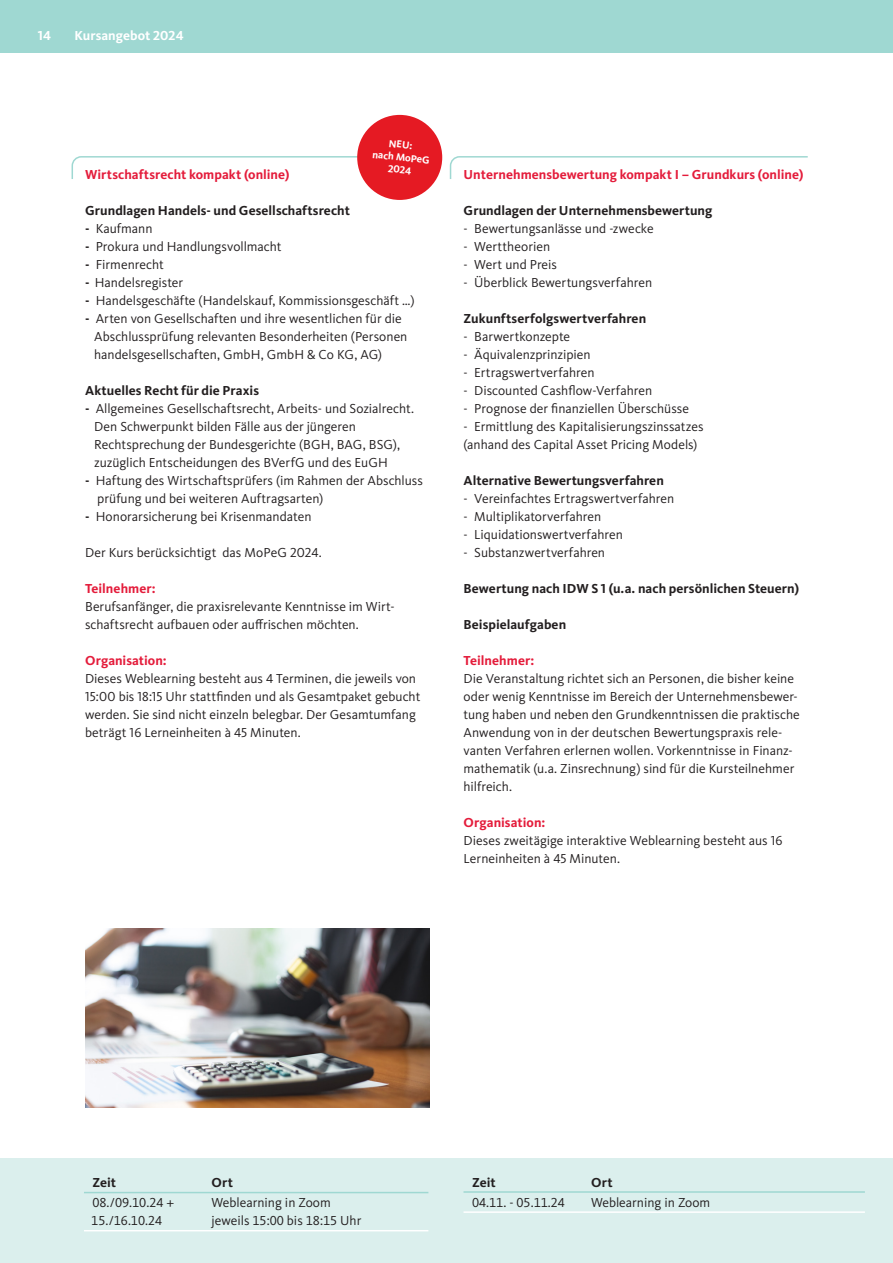
<style>
.page{position:relative;width:893px;height:1263px;background:#fff}
.page>*{position:absolute;margin:0;border:0;box-sizing:border-box;transform-origin:0 0}
.Copy_Kieviet_9_12_pt_Blocksatz{font:13.5px/18px "Kievit IDW";color:#231f20}
.Copy_Kieviet_9_12_pt{font:13.5px/18px "Kievit IDW";color:#231f20}
.Subhead_Kieviet_9_12_bold{font:13.5px/18px "Kievit IDW";color:#231f20}
.Copy_Kieviet_9_12_pt_Blocksatz-2{font:700 13.5px "Kievit IDW";letter-spacing:.005em;color:#231f20}
.Copy_Kieviet_9_12_pt_Tabelle{font:13.5px "Kievit IDW Tab";color:#231f20}
.Subhead_Kieviet_9_12_bold-2{font:700 13.5px "Kievit IDW";letter-spacing:.005em;color:#e41c3b}
.Copy_Kieviet_9_12_pt-2{font:700 13.5px "Kievit IDW";color:#231f20}
.Copy_Kieviet_9_12_pt-3{font:700 13.5px "Kievit IDW";color:#e41c3b}
.t1{font:700 13.5px "Kievit IDW";color:#fff}
.Copy_Kieviet_9_12_pt_Tabelle-2{font:700 13.5px "Kievit IDW Tab";letter-spacing:.005em;color:#231f20}
.Copy_Kieviet_9_12_pt_Blocksatz-3{font:700 13.5px "Kievit IDW";color:#e41c3b}
.t2{font:700 10.5px/12.6px "Kievit IDW";color:#fff;text-align:center}
.s1{font-weight:700}
</style>
<div class="page">
<div style="left:0;top:0;width:893px;height:53px;background:#9fd8d2"></div>
<div style="left:0;top:1158px;width:893px;height:105px;background:#dbefed"></div>
<hr style="left:463px;top:1191px;width:402px;height:2px;background:#9fd8d2">
<hr style="left:463px;top:1211px;width:402px;height:2px;background:#fff">
<hr style="left:84px;top:1192px;width:344px;height:1px;background:#9fd8d2">
<hr style="left:84px;top:1230px;width:344px;height:1px;background:#fff">
<svg style="left:71px;top:156px;width:293px;height:25px"></svg>
<svg style="left:449px;top:156px;width:359px;height:23px"></svg>
<img style="left:85px;top:928px;width:344px;height:179px">
<div style="left:357px;top:115px;width:85px;height:85px;background:#e51a23;border-radius:50%"></div>
<p class="t1" style="left:38px;top:27px;width:15px">14</p>
<p class="t1" style="left:74px;top:27px;width:111px">Kursangebot 2024</p>
<p class="t2" style="left:374px;top:135px;width:59px;rotate:6deg">NEU:<br>nach MoPeG<br>2024</p>
<p class="Subhead_Kieviet_9_12_bold-2" style="left:85px;top:167px;width:206px">Wirtschaftsrecht kompakt (online)</p>
<p class="Copy_Kieviet_9_12_pt-2" style="left:85px;top:203px;width:266px">Grundlagen Handels- und Gesellschaftsrecht</p>
<p class="Copy_Kieviet_9_12_pt" style="left:85px;top:220px;width:69px"><span class="s1">-</span> Kaufmann</p>
<p class="Copy_Kieviet_9_12_pt" style="left:85px;top:238px;width:198px"><span class="s1">-</span> Prokura und Handlungsvollmacht</p>
<p class="Copy_Kieviet_9_12_pt" style="left:85px;top:256px;width:80px"><span class="s1">-</span> Firmenrecht</p>
<p class="Copy_Kieviet_9_12_pt" style="left:85px;top:274px;width:100px"><span class="s1">-</span> Handelsregister</p>
<p class="Copy_Kieviet_9_12_pt" style="left:85px;top:292px;width:331px"><span class="s1">-</span> Handelsgeschäfte (Handelskauf, Kommissionsgeschäft …)</p>
<p class="Copy_Kieviet_9_12_pt" style="left:94px;top:310px;width:315px;text-indent:-9px"><span class="s1">-</span> Arten von Gesellschaften und ihre wesentlichen für die<br>Abschlussprüfung relevanten Besonderheiten (Personen handelsgesellschaften, GmbH, GmbH &amp; Co KG, AG)</p>
<p class="Copy_Kieviet_9_12_pt-2" style="left:85px;top:383px;width:175px">Aktuelles Recht für die Praxis</p>
<p class="Copy_Kieviet_9_12_pt" style="left:94px;top:400px;width:321px;text-indent:-9px"><span class="s1">-</span> Allgemeines Gesellschaftsrecht, Arbeits- und Sozialrecht.<br>Den Schwerpunkt bilden Fälle aus der jüngeren Rechtsprechung der Bundesgerichte (BGH, BAG, BSG), zuzüglich Entscheidungen des BVerfG und des EuGH</p>
<p class="Copy_Kieviet_9_12_pt" style="left:97px;top:472px;width:327px;text-indent:-12px"><span class="s1">-</span> Haftung des Wirtschaftsprüfers (im Rahmen der Abschluss prüfung und bei weiteren Auftragsarten)</p>
<p class="Copy_Kieviet_9_12_pt" style="left:85px;top:508px;width:228px"><span class="s1">-</span> Honorarsicherung bei Krisenmandaten</p>
<p class="Copy_Kieviet_9_12_pt" style="left:85px;top:544px;width:238px">Der Kurs berücksichtigt das MoPeG 2024.</p>
<p class="Copy_Kieviet_9_12_pt-3" style="left:85px;top:581px;width:72px">Teilnehmer:</p>
<p class="Copy_Kieviet_9_12_pt" style="left:85px;top:598px;width:311px">Berufsanfänger, die praxisrelevante Kenntnisse im Wirt&shy;schaftsrecht aufbauen oder auffrischen möchten.</p>
<p class="Copy_Kieviet_9_12_pt-3" style="left:85px;top:653px;width:83px">Organisation:</p>
<p class="Subhead_Kieviet_9_12_bold" style="left:85px;top:670px;width:337px">Dieses Weblearning besteht aus 4 Terminen, die jeweils von 15:00 bis 18:15 Uhr stattfinden und als Gesamtpaket gebucht werden. Sie sind nicht einzeln belegbar. Der Gesamtumfang beträgt 16 Lerneinheiten à 45 Minuten.</p>
<p class="Subhead_Kieviet_9_12_bold-2" style="left:464px;top:167px;width:341px">Unternehmensbewertung kompakt I – Grundkurs (online)</p>
<p class="Copy_Kieviet_9_12_pt_Blocksatz-2" style="left:464px;top:203px;width:250px">Grundlagen der Unternehmensbewertung</p>
<p class="Copy_Kieviet_9_12_pt_Blocksatz" style="left:464px;top:220px;width:192px">- Bewertungsanlässe und -zwecke</p>
<p class="Copy_Kieviet_9_12_pt_Blocksatz" style="left:464px;top:238px;width:88px">- Werttheorien</p>
<p class="Copy_Kieviet_9_12_pt_Blocksatz" style="left:464px;top:256px;width:95px">- Wert und Preis</p>
<p class="Copy_Kieviet_9_12_pt_Blocksatz" style="left:464px;top:274px;width:190px">- Überblick Bewertungsverfahren</p>
<p class="Copy_Kieviet_9_12_pt_Blocksatz-2" style="left:464px;top:311px;width:184px">Zukunftserfolgswertverfahren</p>
<p class="Copy_Kieviet_9_12_pt_Blocksatz" style="left:464px;top:328px;width:108px">- Barwertkonzepte</p>
<p class="Copy_Kieviet_9_12_pt_Blocksatz" style="left:464px;top:346px;width:129px">- Äquivalenzprinzipien</p>
<p class="Copy_Kieviet_9_12_pt_Blocksatz" style="left:464px;top:364px;width:132px">- Ertragswertverfahren</p>
<p class="Copy_Kieviet_9_12_pt_Blocksatz" style="left:464px;top:382px;width:190px">- Discounted Cashflow-Verfahren</p>
<p class="Copy_Kieviet_9_12_pt_Blocksatz" style="left:464px;top:400px;width:227px">- Prognose der finanziellen Überschüsse</p>
<p class="Copy_Kieviet_9_12_pt_Blocksatz" style="left:464px;top:418px;width:241px">- Ermittlung des Kapitalisierungszinssatzes</p>
<p class="Copy_Kieviet_9_12_pt_Blocksatz" style="left:464px;top:436px;width:235px">(anhand des Capital Asset Pricing Models)</p>
<p class="Copy_Kieviet_9_12_pt_Blocksatz-2" style="left:464px;top:473px;width:202px">Alternative Bewertungsverfahren</p>
<p class="Copy_Kieviet_9_12_pt_Blocksatz" style="left:464px;top:490px;width:212px">- Vereinfachtes Ertragswertverfahren</p>
<p class="Copy_Kieviet_9_12_pt_Blocksatz" style="left:464px;top:508px;width:139px">- Multiplikatorverfahren</p>
<p class="Copy_Kieviet_9_12_pt_Blocksatz" style="left:464px;top:526px;width:161px">- Liquidationswertverfahren</p>
<p class="Copy_Kieviet_9_12_pt_Blocksatz" style="left:464px;top:544px;width:143px">- Substanzwertverfahren</p>
<p class="Copy_Kieviet_9_12_pt_Blocksatz-2" style="left:464px;top:581px;width:337px">Bewertung nach IDW S 1 (u.a. nach persönlichen Steuern)</p>
<p class="Copy_Kieviet_9_12_pt_Blocksatz-2" style="left:464px;top:617px;width:104px">Beispielaufgaben</p>
<p class="Copy_Kieviet_9_12_pt_Blocksatz-3" style="left:464px;top:653px;width:72px">Teilnehmer:</p>
<p class="Copy_Kieviet_9_12_pt_Blocksatz" style="left:464px;top:670px;width:338px">Die Veranstaltung richtet sich an Personen, die bisher keine oder wenig Kenntnisse im Bereich der Unternehmensbewer&shy;tung haben und neben den Grundkenntnissen die praktische Anwendung von in der deutschen Bewertungspraxis rele&shy;vanten Verfahren erlernen wollen. Vorkenntnisse in Finanz&shy;mathematik (u.a. Zinsrechnung) sind für die Kursteilnehmer hilfreich.</p>
<p class="Copy_Kieviet_9_12_pt-3" style="left:464px;top:815px;width:83px">Organisation:</p>
<p class="Subhead_Kieviet_9_12_bold" style="left:464px;top:832px;width:320px">Dieses zweitägige interaktive Weblearning besteht aus 16<br>Lerneinheiten à 45 Minuten.</p>
<p class="Copy_Kieviet_9_12_pt_Tabelle-2" style="left:92px;top:1174px;width:25px">Zeit</p>
<p class="Copy_Kieviet_9_12_pt_Tabelle-2" style="left:212px;top:1174px;width:23px">Ort</p>
<p class="Copy_Kieviet_9_12_pt_Tabelle" style="left:92px;top:1195px;width:83px">08./09.10.24 +</p>
<p class="Copy_Kieviet_9_12_pt_Tabelle" style="left:212px;top:1195px;width:121px">Weblearning in Zoom</p>
<p class="Copy_Kieviet_9_12_pt_Tabelle" style="left:91px;top:1213px;width:73px">15./16.10.24</p>
<p class="Copy_Kieviet_9_12_pt_Tabelle" style="left:212px;top:1213px;width:151px">jeweils 15:00 bis 18:15 Uhr</p>
<p class="Copy_Kieviet_9_12_pt_Tabelle-2" style="left:472px;top:1174px;width:25px">Zeit</p>
<p class="Copy_Kieviet_9_12_pt_Tabelle-2" style="left:591px;top:1174px;width:23px">Ort</p>
<p class="Copy_Kieviet_9_12_pt_Tabelle" style="left:472px;top:1194px;width:95px">04.11. - 05.11.24</p>
<p class="Copy_Kieviet_9_12_pt_Tabelle" style="left:591px;top:1194px;width:121px">Weblearning in Zoom</p>
</div>
